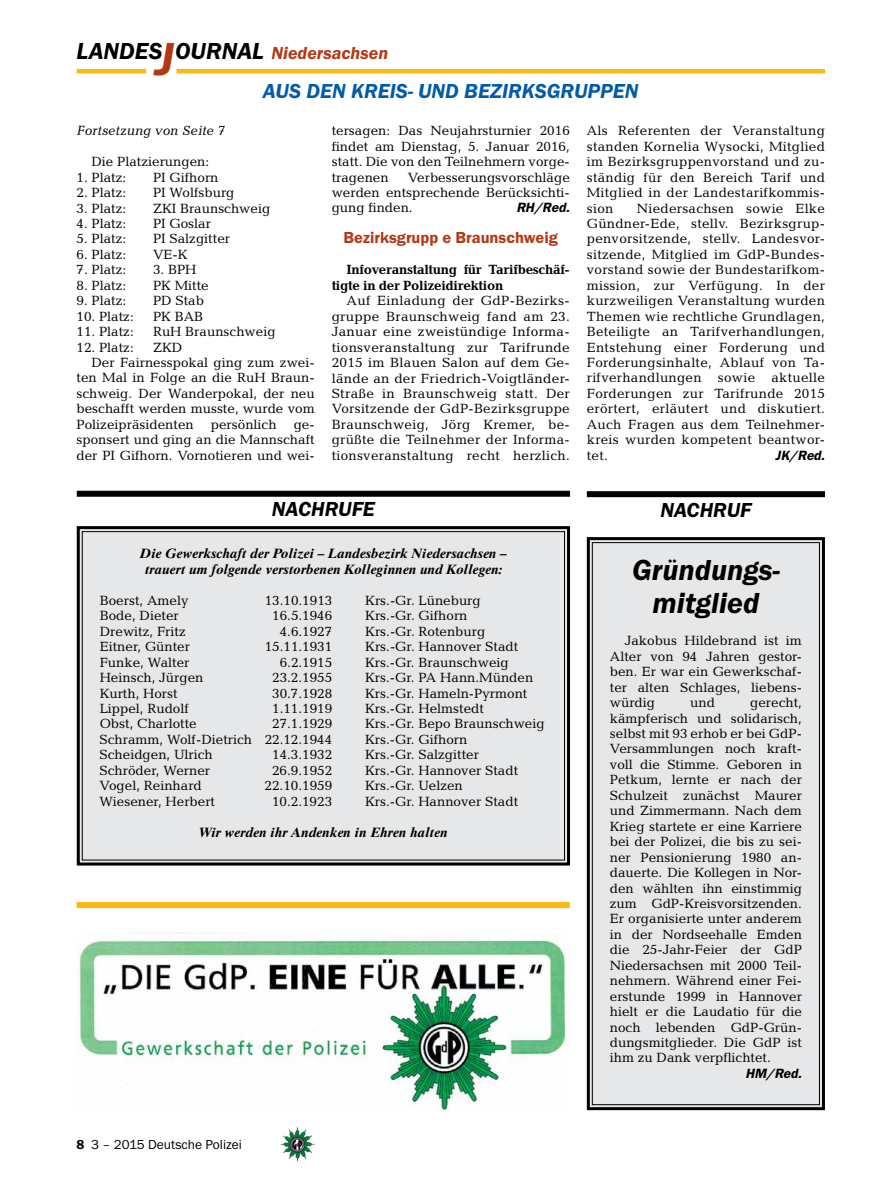
<style>
.page{position:relative;width:893px;height:1191px;background:#fff}
.page>*{position:absolute;margin:0;border:0;box-sizing:border-box;transform-origin:0 0}
.t1{font:italic 600 30px/33px "Franklin Gothic Itc T";color:#000;text-align:center}
.t2{font:italic 600 21px "Franklin Gothic Itc T";color:#005baa}
.t3{font:italic 600 21px "Franklin Gothic Itc T";color:#000}
.t4{font:italic 600 18px "Franklin Gothic Itc T";color:#b33916}
.t5{font:600 16.5px "Franklin Gothic Itc T";color:#b33916}
.t6{font:13.5px/15.5px "Candida";color:#000;text-align:justify}
.t7{font:italic 700 13.5px/15.5px "Times Ten";color:#000;text-align:center}
.t8{font:700 13.5px/15.5px "Candida";letter-spacing:-.02em;color:#000}
.t9{font:13.5px "Franklin Gothic Itc T";color:#000}
.t10{font:italic 600 13.5px "Franklin Gothic";color:#000}
.t11{font:italic 13.5px "Candida";color:#000}
.s1{font-size:24px;color:#000}
.s2{font-size:48px}
.s3{font-weight:600}
</style>
<div class="page">
<hr style="left:77px;top:69px;width:69px;height:4px;background:#fdb913">
<hr style="left:176px;top:69px;width:649px;height:4px;background:#fdb913">
<img style="left:281px;top:1128px;width:16px;height:24px">
<div style="left:76px;top:526px;width:495px;height:340px;background:#e6e7e8"></div>
<div style="left:82px;top:531px;width:483px;height:329px;border:1px solid #000"></div>
<div style="left:77px;top:491px;width:493px;height:6px;background:#000"></div>
<div style="left:586px;top:537px;width:239px;height:574px;background:#e6e7e8"></div>
<div style="left:592px;top:542px;width:228px;height:563px;border:1px solid #000"></div>
<div style="left:587px;top:491px;width:238px;height:6px;background:#000"></div>
<img style="left:78px;top:932px;width:489px;height:178px">
<div style="left:77px;top:902px;width:493px;height:6px;background:#fdb913"></div>
<h3 class="t4" style="left:77px;top:42px;width:313px"><span class="s1">LANDES</span><span class="s2">J</span><span class="s1">OURNAL</span> NIEDERSACHSEN</h3>
<h2 class="t2" style="left:263px;top:79px;width:58px">AUS DEN</h2>
<h2 class="t2" style="left:351px;top:79px;width:82px">KREIS- UND</h2>
<h2 class="t2" style="left:464px;top:79px;width:85px">BEZIRKSGRUPPEN</h2>
<p class="t11" style="left:77px;top:123px;width:150px">Fortsetzung von Seite 7</p>
<p class="t6" style="left:332px;top:123px;width:240px">tersagen: Das Neujahrsturnier 2016 findet am Dienstag, 5. Januar 2016, statt. Die von den Teilnehmern vorge&shy;tragenen</p>
<p class="t6" style="left:91px;top:154px;width:119px">Die Platzierungen:</p>
<p class="t6" style="left:77px;top:169px;width:51px">1. Platz:</p>
<p class="t6" style="left:153px;top:169px;width:67px">PI Gifhorn</p>
<p class="t6" style="left:77px;top:185px;width:51px">2. Platz:</p>
<p class="t6" style="left:153px;top:185px;width:83px">PI Wolfsburg</p>
<p class="t6" style="left:77px;top:200px;width:51px">3. Platz:</p>
<p class="t6" style="left:153px;top:200px;width:119px">ZKI Braunschweig</p>
<p class="t6" style="left:77px;top:216px;width:51px">4. Platz:</p>
<p class="t6" style="left:153px;top:216px;width:60px">PI Goslar</p>
<p class="t6" style="left:77px;top:231px;width:51px">5. Platz:</p>
<p class="t6" style="left:153px;top:231px;width:79px">PI Salzgitter</p>
<p class="t6" style="left:77px;top:247px;width:51px">6. Platz:</p>
<p class="t6" style="left:153px;top:247px;width:36px">VE-K</p>
<p class="t6" style="left:77px;top:262px;width:51px">7. Platz:</p>
<p class="t6" style="left:153px;top:262px;width:45px">3. BPH</p>
<p class="t6" style="left:77px;top:277px;width:51px">8. Platz:</p>
<p class="t6" style="left:153px;top:277px;width:57px">PK Mitte</p>
<p class="t6" style="left:77px;top:293px;width:51px">9. Platz:</p>
<p class="t6" style="left:153px;top:293px;width:53px">PD Stab</p>
<p class="t6" style="left:77px;top:308px;width:59px">10. Platz:</p>
<p class="t6" style="left:153px;top:308px;width:52px">PK BAB</p>
<p class="t6" style="left:77px;top:324px;width:59px">11. Platz:</p>
<p class="t6" style="left:153px;top:324px;width:124px">RuH Braunschweig</p>
<p class="t6" style="left:77px;top:339px;width:59px">12. Platz:</p>
<p class="t6" style="left:153px;top:339px;width:31px">ZKD</p>
<p class="t6" style="left:91px;top:355px;width:225px">Der Fairnesspokal ging zum zwei-</p>
<p class="t6" style="left:77px;top:370px;width:240px">ten Mal in Folge an die RuH Braun-</p>
<p class="t6" style="left:77px;top:386px;width:240px">schweig. Der Wanderpokal, der neu</p>
<p class="t6" style="left:77px;top:401px;width:240px">beschafft werden musste, wurde vom</p>
<p class="t6" style="left:77px;top:416px;width:119px">Polizeipräsidenten</p>
<p class="t6" style="left:211px;top:416px;width:67px">persönlich</p>
<p class="t6" style="left:332px;top:169px;width:240px;text-indent:76px">Verbesserungsvorschläge werden entsprechende Berücksichti&shy;gung finden.</p>
<p class="t10" style="left:516px;top:200px;width:55px">RH/Red.</p>
<p class="t5" style="left:344px;top:228px;width:216px">Bezirksgrupp e Braunschweig</p>
<p class="t8" style="left:332px;top:262px;width:240px;text-indent:15px">Infoveranstaltung für Tarifbeschäf&shy;tigte in der Polizeidirektion</p>
<p class="t6" style="left:332px;top:293px;width:240px;text-indent:15px">Auf Einladung der GdP-Bezirks&shy;gruppe Braunschweig fand am 23.<br>Januar eine zweistündige Informa&shy;tionsveranstaltung zur Tarifrunde 2015 im Blauen Salon auf dem Ge&shy;lände an der Friedrich-Voigtländer-Straße in Braunschweig statt. Der Vorsitzende der GdP-Bezirksgruppe Braunschweig, Jörg Kremer, be&shy;grüßte die Teilnehmer der Informa&shy;tionsveranstaltung recht herzlich.</p>
<p class="t6" style="left:77px;top:416px;width:240px;text-indent:217px">ge&shy;sponsert und ging an die Mannschaft der PI Gifhorn. Vornotieren und wei-</p>
<h2 class="t3" style="left:272px;top:497px;width:14px">NACHRUFE</h2>
<p class="t7" style="left:140px;top:546px;width:369px">Die Gewerkschaft der Polizei – Landesbezirk Niedersachsen – trauert um folgende verstorbenen Kolleginnen und Kollegen:</p>
<p class="t6" style="left:100px;top:592px;width:90px">Boerst, Amely</p>
<p class="t6" style="left:265px;top:592px;width:69px">13.10.1913</p>
<p class="t6" style="left:365px;top:592px;width:117px">Krs.-Gr. Lüneburg</p>
<p class="t6" style="left:100px;top:608px;width:81px">Bode, Dieter</p>
<p class="t6" style="left:272px;top:608px;width:62px">16.5.1946</p>
<p class="t6" style="left:365px;top:608px;width:104px">Krs.-Gr. Gifhorn</p>
<p class="t6" style="left:100px;top:623px;width:88px">Drewitz, Fritz</p>
<p class="t6" style="left:280px;top:623px;width:54px">4.6.1927</p>
<p class="t6" style="left:365px;top:623px;width:122px">Krs.-Gr. Rotenburg</p>
<p class="t6" style="left:100px;top:639px;width:92px">Eitner, Günter</p>
<p class="t6" style="left:265px;top:639px;width:69px">15.11.1931</p>
<p class="t6" style="left:365px;top:639px;width:155px">Krs.-Gr. Hannover Stadt</p>
<p class="t6" style="left:100px;top:654px;width:91px">Funke, Walter</p>
<p class="t6" style="left:280px;top:654px;width:54px">6.2.1915</p>
<p class="t6" style="left:365px;top:654px;width:145px">Krs.-Gr. Braunschweig</p>
<p class="t6" style="left:100px;top:670px;width:105px">Heinsch, Jürgen</p>
<p class="t6" style="left:272px;top:670px;width:62px">23.2.1955</p>
<p class="t6" style="left:365px;top:670px;width:170px">Krs.-Gr. PA Hann.Münden</p>
<p class="t6" style="left:100px;top:685px;width:80px">Kurth, Horst</p>
<p class="t6" style="left:272px;top:685px;width:62px">30.7.1928</p>
<p class="t6" style="left:365px;top:685px;width:164px">Krs.-Gr. Hameln-Pyrmont</p>
<p class="t6" style="left:100px;top:700px;width:91px">Lippel, Rudolf</p>
<p class="t6" style="left:272px;top:700px;width:62px">1.11.1919</p>
<p class="t6" style="left:365px;top:700px;width:120px">Krs.-Gr. Helmstedt</p>
<p class="t6" style="left:100px;top:716px;width:99px">Obst, Charlotte</p>
<p class="t6" style="left:272px;top:716px;width:62px">27.1.1929</p>
<p class="t6" style="left:365px;top:716px;width:181px">Krs.-Gr. Bepo Braunschweig</p>
<p class="t6" style="left:100px;top:731px;width:234px">Schramm, Wolf-Dietrich 22.12.1944</p>
<p class="t6" style="left:365px;top:731px;width:104px">Krs.-Gr. Gifhorn</p>
<p class="t6" style="left:100px;top:747px;width:115px">Scheidgen, Ulrich</p>
<p class="t6" style="left:272px;top:747px;width:62px">14.3.1932</p>
<p class="t6" style="left:365px;top:747px;width:115px">Krs.-Gr. Salzgitter</p>
<p class="t6" style="left:100px;top:762px;width:112px">Schröder, Werner</p>
<p class="t6" style="left:272px;top:762px;width:62px">26.9.1952</p>
<p class="t6" style="left:365px;top:762px;width:155px">Krs.-Gr. Hannover Stadt</p>
<p class="t6" style="left:100px;top:778px;width:104px">Vogel, Reinhard</p>
<p class="t6" style="left:265px;top:778px;width:69px">22.10.1959</p>
<p class="t6" style="left:365px;top:778px;width:99px">Krs.-Gr. Uelzen</p>
<p class="t6" style="left:100px;top:793px;width:117px">Wiesener, Herbert</p>
<p class="t6" style="left:272px;top:793px;width:62px">10.2.1923</p>
<p class="t6" style="left:365px;top:793px;width:155px">Krs.-Gr. Hannover Stadt</p>
<p class="t7" style="left:199px;top:824px;width:250px">Wir werden ihr Andenken in Ehren halten</p>
<p class="t6" style="left:587px;top:123px;width:240px">Als Referenten der Veranstaltung standen Kornelia Wysocki, Mitglied im Bezirksgruppenvorstand und zu&shy;ständig für den Bereich Tarif und Mitglied in der Landestarifkommis&shy;sion</p>
<p class="t6" style="left:587px;top:200px;width:240px;text-indent:50px">Niedersachsen sowie Elke Gündner-Ede, stellv. Bezirksgrup&shy;penvorsitzende, stellv. Landesvor&shy;sitzende, Mitglied im GdP-Bundes&shy;vorstand sowie der Bundestarifkom&shy;mission, zur Verfügung. In der kurzweiligen Veranstaltung wurden Themen wie rechtliche Grundlagen, Beteiligte an Tarifverhandlungen, Entstehung einer Forderung und Forderungsinhalte, Ablauf von Ta&shy;rifverhandlungen sowie aktuelle Forderungen zur Tarifrunde 2015 erörtert, erläutert und diskutiert.<br>Auch Fragen aus dem Teilnehmer&shy;kreis wurden kompetent beantwor&shy;tet.</p>
<p class="t10" style="left:775px;top:447px;width:51px">JK/Red.</p>
<h2 class="t3" style="left:660px;top:498px;width:15px">NACHRUF</h2>
<h1 class="t1" style="left:632px;top:553px;width:150px">GRÜNDUNGS-<br>MITGLIED</h1>
<p class="t6" style="left:610px;top:633px;width:194px;text-indent:15px">Jakobus Hildebrand ist im Alter von 94 Jahren gestor&shy;ben. Er war ein Gewerkschaf&shy;ter alten Schlages, liebens&shy;würdig</p>
<p class="t6" style="left:610px;top:695px;width:194px;text-indent:140px">gerecht, kämpferisch und solidarisch, selbst mit 93 erhob er bei GdP-Versammlungen noch kraft&shy;voll die Stimme. Geboren in Petkum, lernte er nach der Schulzeit zunächst Maurer und Zimmermann. Nach dem Krieg startete er eine Karriere bei der Polizei, die bis zu sei&shy;ner Pensionierung 1980 an&shy;dauerte. Die Kollegen in Nor&shy;den wählten ihn einstimmig zum GdP-Kreisvorsitzenden.<br>Er organisierte unter anderem in der Nordseehalle Emden die 25-Jahr-Feier der GdP Niedersachsen mit 2000 Teil&shy;nehmern. Während einer Fei&shy;erstunde 1999 in Hannover hielt er die Laudatio für die noch lebenden GdP-Grün&shy;dungsmitglieder. Die GdP ist ihm zu Dank verpflichtet.</p>
<p class="t10" style="left:745px;top:1065px;width:58px">HM/Red.</p>
<p class="t6" style="left:690px;top:695px;width:26px">und</p>
<p class="t9" style="left:77px;top:1136px;width:167px"><span class="s3">8</span> 3 – 2015 Deutsche Polizei</p>
</div>
